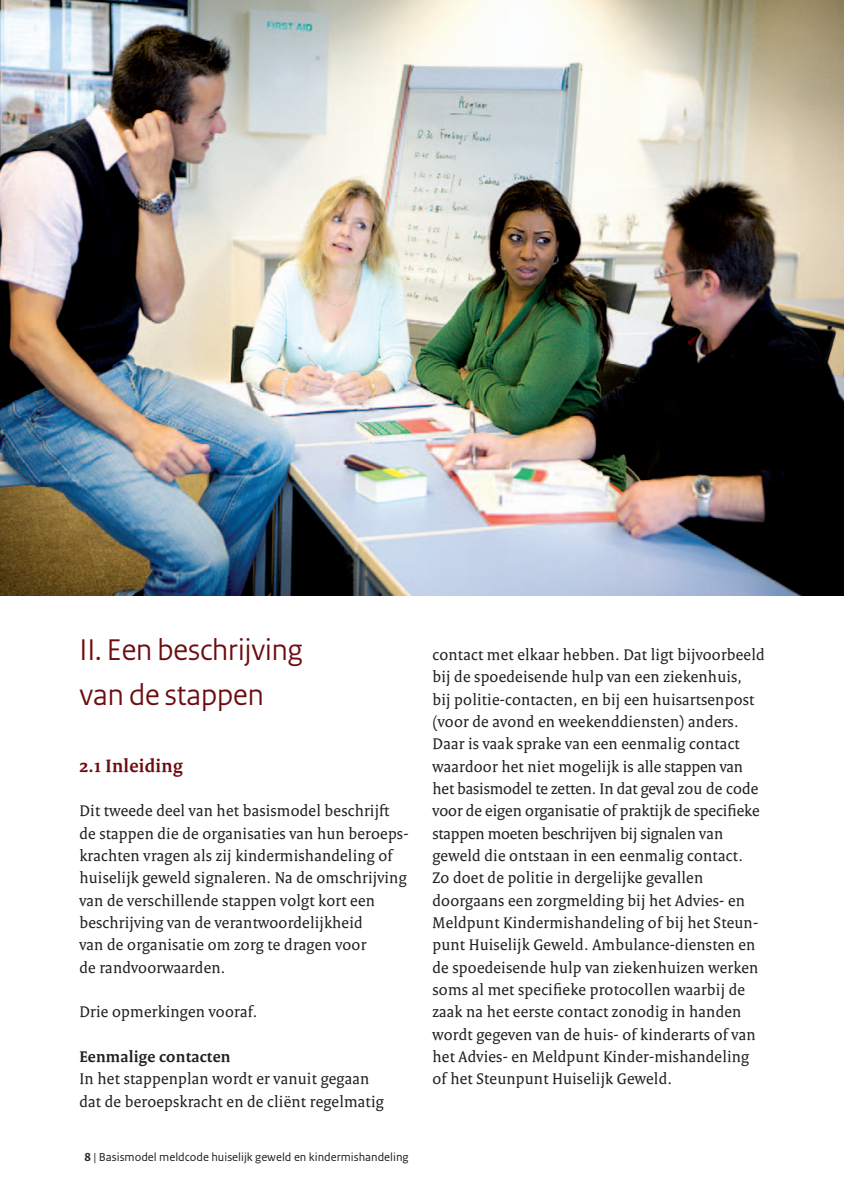
<style>
.page{position:relative;width:844px;height:1191px;background:#fff}
.page>*{position:absolute;margin:0;border:0;box-sizing:border-box;transform-origin:0 0}
.t1{font:31.5px/44.6px "Rijksoverheid Sans Heading";color:#6e0d11}
.t2{font:700 19.25px "Rijksoverheid Serif";letter-spacing:.015em;color:#6e0d11}
.t3{font:16.62px/22.4px "Rijksoverheid Serif";letter-spacing:.015em;color:#231f20}
.t4{font:700 16.62px "Rijksoverheid Serif";letter-spacing:.015em;color:#231f20}
.t5{font:12.25px "Rijksoverheid Sans Text";color:#231f20}
.s1{font-weight:700}
</style>
<div class="page">
<img style="left:0;top:0;width:843px;height:595px">
<h1 class="t1" style="left:79px;top:628px;width:225px">II. Een beschrijving van de stappen</h1>
<p class="t2" style="left:79px;top:754px;width:105px">2.1 Inleiding</p>
<p class="t3" style="left:79px;top:799px;width:330px">Dit tweede deel van het basismodel beschrijft de stappen die de organisaties van hun beroeps&shy;krachten vragen als zij kindermishandeling of huiselijk geweld signaleren. Na de omschrijving van de verschillende stappen volgt kort een beschrijving van de verantwoordelijkheid<br>van de organisatie om zorg te dragen voor<br>de randvoorwaarden.</p>
<p class="t3" style="left:79px;top:1000px;width:179px">Drie opmerkingen vooraf.</p>
<p class="t4" style="left:79px;top:1046px;width:152px">Eenmalige contacten</p>
<p class="t3" style="left:79px;top:1067px;width:305px">In het stappenplan wordt er vanuit gegaan dat de beroepskracht en de cliënt regelmatig</p>
<p class="t5" style="left:84px;top:1150px;width:325px"><span class="s1">8</span> | Basismodel meldcode huiselijk geweld en kindermishandeling</p>
<p class="t3" style="left:432px;top:643px;width:333px">contact met elkaar hebben. Dat ligt bijvoorbeeld bij de spoedeisende hulp van een ziekenhuis,<br>bij politie-contacten, en bij een huisartsenpost (voor de avond en weekenddiensten) anders.<br>Daar is vaak sprake van een eenmalig contact waardoor het niet mogelijk is alle stappen van het basismodel te zetten. In dat geval zou de code voor de eigen organisatie of praktijk de specifieke stappen moeten beschrijven bij signalen van geweld die ontstaan in een eenmalig contact.<br>Zo doet de politie in dergelijke gevallen doorgaans een zorgmelding bij het Advies- en Meldpunt Kindermishandeling of bij het Steun&shy;punt Huiselijk Geweld. Ambulance-diensten en de spoedeisende hulp van ziekenhuizen werken soms al met specifieke protocollen waarbij de zaak na het eerste contact zonodig in handen wordt gegeven van de huis- of kinderarts of van het Advies- en Meldpunt Kinder-mishandeling of het Steunpunt Huiselijk Geweld.</p>
</div>
